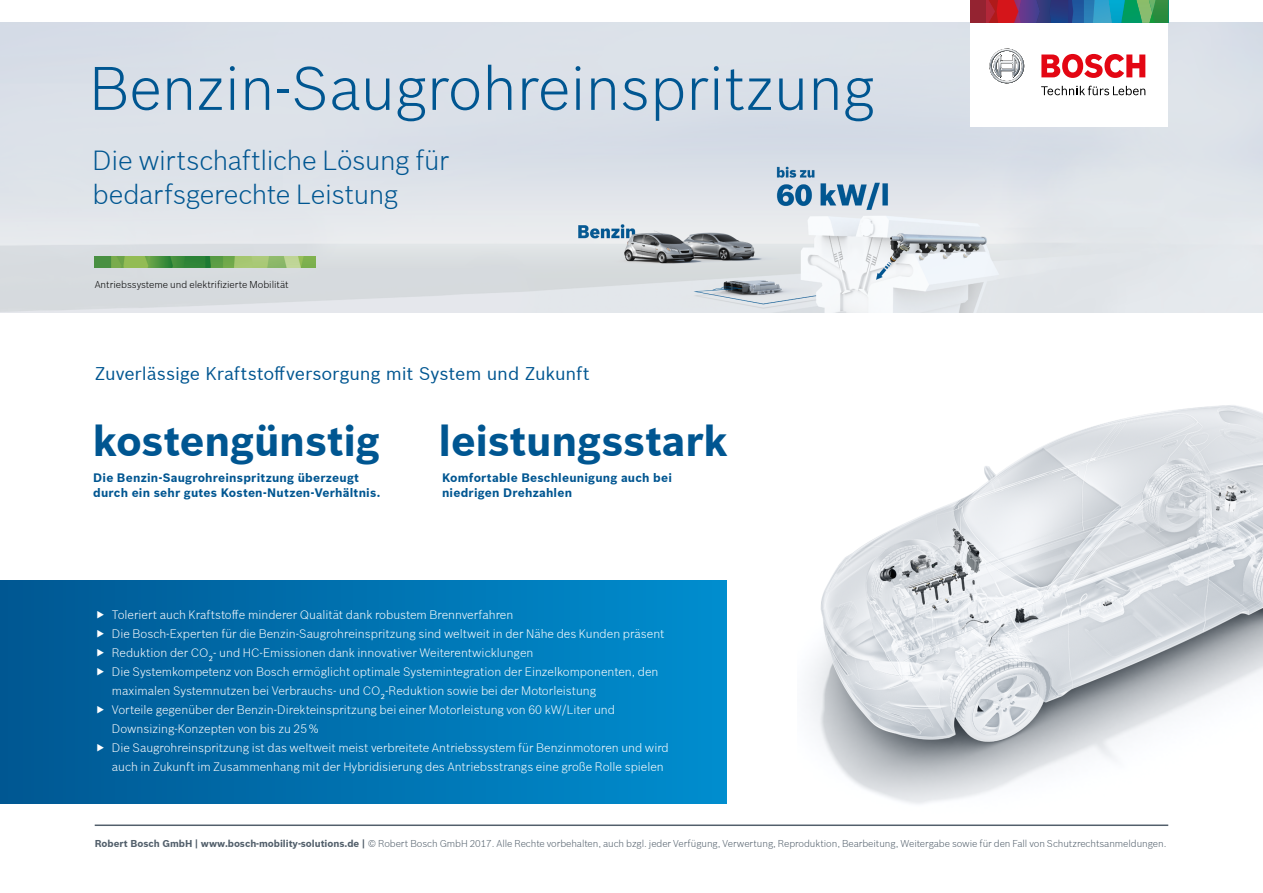
<style>
.page{position:relative;width:1263px;height:893px;background:#fff}
.page>*{position:absolute;margin:0;border:0;box-sizing:border-box;transform-origin:0 0}
.t1{font:300 60px "Bosch Sans";color:#005691}
.t2{font:700 42px "Bosch Sans";letter-spacing:-.005em;color:#005691}
.t3{font:300 27px/34.5px "Bosch Sans";letter-spacing:-.015em;color:#005691}
.t4{font:18px "Bosch Sans";letter-spacing:-.005em;color:#005691}
.t5{font:300 12px/18.9px "Bosch Sans";color:#fff}
.t6{font:700 12px/15.8px "Bosch Sans";letter-spacing:.015em;color:#005691}
.t7{font:300 9.75px "Bosch Sans";letter-spacing:-.005em;color:#525f6b}
.t8{font:300 9.75px "Bosch Sans";color:#000}
.s1{font-weight:700}
</style>
<div class="page">
<img style="left:0;top:23px;width:1263px;height:290px">
<img style="left:807px;top:405px;width:456px;height:399px">
<img style="left:95px;top:256px;width:221px;height:12px">
<hr style="left:95px;top:824px;width:1073px;height:2px;background:#525f6b">
<div style="left:0;top:581px;width:726px;height:223px;background:linear-gradient(to right,#005792,#008ece)"></div>
<div style="left:970px;top:0;width:198px;height:127px;background:#fff"></div>
<div style="left:970px;top:0;width:16px;height:23px;background:#942331"></div>
<svg style="left:986px;top:0;width:182px;height:23px;background:#4a6478"></svg>
<svg style="left:989px;top:49px;width:35px;height:35px"></svg>
<svg style="left:1041px;top:54px;width:104px;height:24px"></svg>
<svg style="left:1041px;top:86px;width:104px;height:9px"></svg>
<svg style="left:97px;top:611px;width:7px;height:8px"></svg>
<svg style="left:97px;top:630px;width:7px;height:8px"></svg>
<svg style="left:97px;top:649px;width:7px;height:8px"></svg>
<svg style="left:97px;top:668px;width:7px;height:8px"></svg>
<svg style="left:97px;top:706px;width:7px;height:7px"></svg>
<svg style="left:97px;top:744px;width:7px;height:7px"></svg>
<h1 class="t1" style="left:89px;top:50px;width:787px">Benzin-Saugrohreinspritzung</h1>
<h3 class="t3" style="left:92px;top:142px;width:358px">Die wirtschaftliche Lösung für bedarfsgerechte Leistung</h3>
<p class="t8" style="left:95px;top:278px;width:195px">Antriebssysteme und elektrifizierte Mobilität</p>
<h3 class="t4" style="left:95px;top:361px;width:496px">Zuverlässige Kraftstoffversorgung mit System und Zukunft</h3>
<h2 class="t2" style="left:93px;top:412px;width:289px">kostengünstig</h2>
<p class="t6" style="left:93px;top:469px;width:288px">Die Benzin-Saugrohreinspritzung überzeugt durch ein sehr gutes Kosten-Nutzen-Verhältnis.</p>
<h2 class="t2" style="left:439px;top:412px;width:291px">leistungsstark</h2>
<p class="t6" style="left:442px;top:469px;width:231px">Komfortable Beschleunigung auch bei niedrigen Drehzahlen</p>
<p class="t5" style="left:112px;top:605px;width:558px">Toleriert auch Kraftstoffe minderer Qualität dank robustem Brennverfahren<br>Die Bosch-Experten für die Benzin-Saugrohreinspritzung sind weltweit in der Nähe des Kunden präsent Reduktion der CO₂- und HC-Emissionen dank innovativer Weiterentwicklungen<br>Die Systemkompetenz von Bosch ermöglicht optimale Systemintegration der Einzelkomponenten, den maximalen Systemnutzen bei Verbrauchs- und CO₂-Reduktion sowie bei der Motorleistung<br>Vorteile gegenüber der Benzin-Direkteinspritzung bei einer Motorleistung von 60 kW/Liter und Downsizing-Konzepten von bis zu 25 %<br>Die Saugrohreinspritzung ist das weltweit meist verbreitete Antriebssystem für Benzinmotoren und wird auch in Zukunft im Zusammenhang mit der Hybridisierung des Antriebsstrangs eine große Rolle spielen</p>
<p class="t7" style="left:95px;top:837px;width:1073px"><span class="s1">Robert Bosch GmbH | www.bosch-mobility-solutions.de |</span> © Robert Bosch GmbH 2017. Alle Rechte vorbehalten, auch bzgl. jeder Verfügung, Verwertung, Reproduktion, Bearbeitung, Weitergabe sowie für den Fall von Schutzrechtsanmeldungen.</p>
</div>
